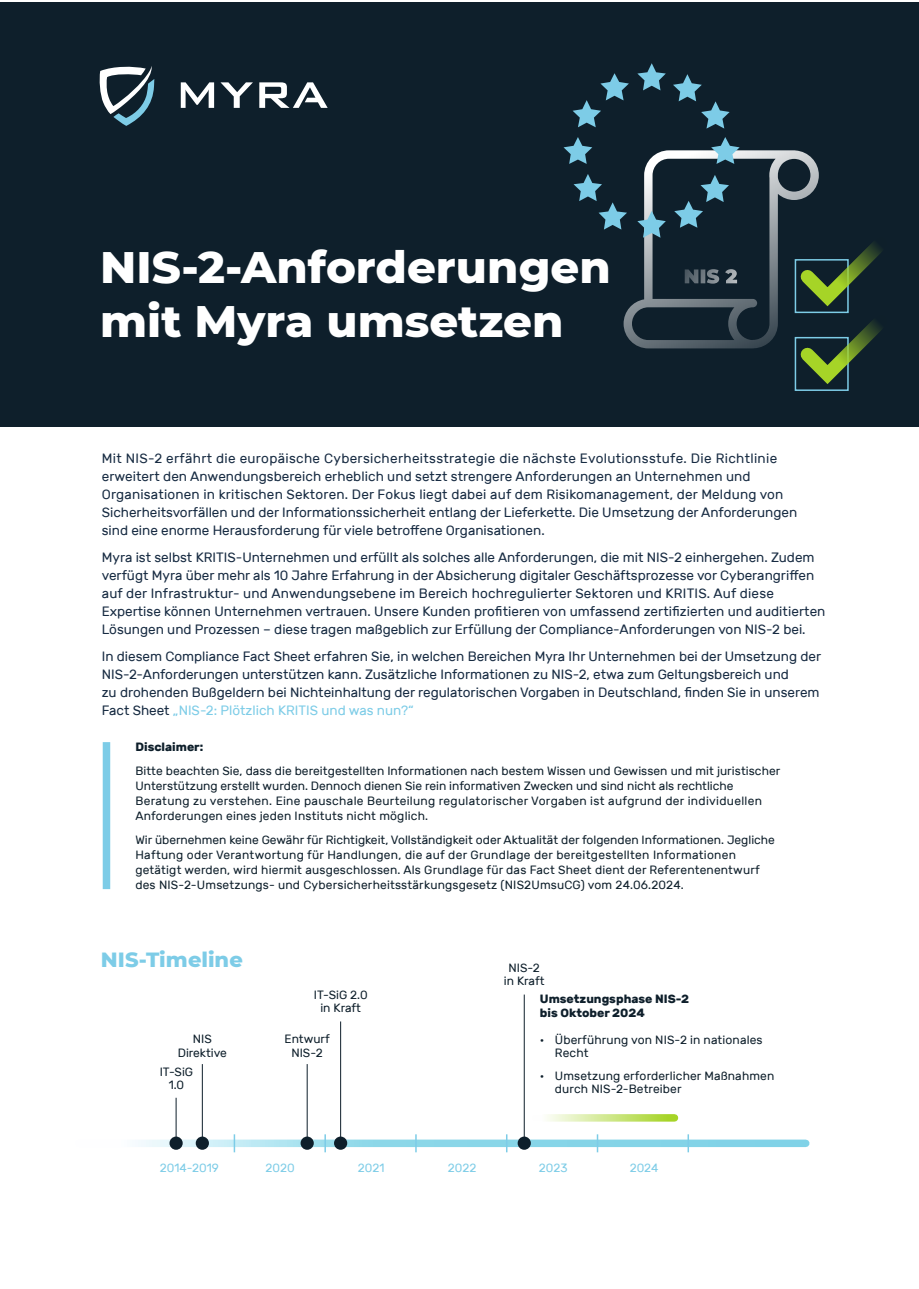
<style>
.page{position:relative;width:919px;height:1289px;background:#fff}
.page>*{position:absolute;margin:0;border:0;box-sizing:border-box;transform-origin:0 0}
._1_Head{font:800 45px/54px "Montserrat";color:#fff}
._1b_Head{font:800 21px "Montserrat";color:#7dcce7}
._3_Copy{font:13.5px/18px "Rubik";color:#172b42}
._3_Copy-2{font:12px/13.5px "Rubik";letter-spacing:.01em;color:#0e1f2b;text-align:center}
._3_Copy-3{font:700 12px/13.5px "Rubik";color:#0e1f2b}
._3_Copy-4{font:12px "Rubik";color:#7dcce7}
.s1{color:#7dcce7}
</style>
<div class="page">
<div style="left:0;top:2px;width:918px;height:425px;background:#0e1f2b"></div>
<div style="left:103px;top:742px;width:7px;height:147px;background:#7dcce7"></div>
<svg style="left:99px;top:66px;width:55px;height:60px"></svg>
<svg style="left:181px;top:82px;width:33px;height:26px"></svg>
<svg style="left:220px;top:82px;width:33px;height:26px"></svg>
<svg style="left:259px;top:82px;width:68px;height:26px"></svg>
<svg style="left:637px;top:63px;width:28px;height:27px"></svg>
<svg style="left:572px;top:73px;width:57px;height:54px"></svg>
<svg style="left:673px;top:74px;width:56px;height:55px"></svg>
<div style="left:794px;top:337px;width:54px;height:54px;border:2px solid #7dcce7"></div>
<svg style="left:563px;top:137px;width:319px;height:248px"></svg>
<svg style="left:138px;top:1139px;width:667px;height:8px;background:#9eddec"></svg>
<svg style="left:547px;top:1114px;width:127px;height:7px"></svg>
<div style="left:196px;top:1136px;width:13px;height:13px;background:#0e1f2b;border-radius:50%"></div>
<div style="left:300px;top:1136px;width:14px;height:13px;background:#0e1f2b;border-radius:50%"></div>
<div style="left:334px;top:1136px;width:13px;height:13px;background:#0e1f2b;border-radius:50%"></div>
<div style="left:517px;top:1136px;width:14px;height:13px;background:#0e1f2b;border-radius:50%"></div>
<div style="left:169px;top:1136px;width:14px;height:13px;background:#0e1f2b;border-radius:50%"></div>
<svg style="left:234px;top:1134px;width:1px;height:18px"></svg>
<svg style="left:324px;top:1134px;width:2px;height:18px"></svg>
<svg style="left:415px;top:1134px;width:1px;height:18px"></svg>
<svg style="left:506px;top:1134px;width:1px;height:18px"></svg>
<svg style="left:596px;top:1134px;width:2px;height:18px"></svg>
<svg style="left:687px;top:1134px;width:2px;height:18px"></svg>
<hr style="left:176px;top:1097px;width:1px;height:40px;background:#0e1f2b">
<hr style="left:202px;top:1064px;width:1px;height:73px;background:#0e1f2b">
<hr style="left:307px;top:1064px;width:1px;height:73px;background:#0e1f2b">
<hr style="left:340px;top:1021px;width:1px;height:116px;background:#0e1f2b">
<hr style="left:524px;top:994px;width:1px;height:143px;background:#0e1f2b">
<p class="_1_Head" style="left:100px;top:237px;width:512px">NIS-2-Anforderungen mit Myra umsetzen</p>
<p class="_3_Copy" style="left:102px;top:449px;width:697px">Mit NIS-2 erfährt die europäische Cybersicherheitsstrategie die nächste Evolutionsstufe. Die Richtlinie erweitert den Anwendungsbereich erheblich und setzt strengere Anforderungen an Unternehmen und Organisationen in kritischen Sektoren. Der Fokus liegt dabei auf dem Risikomanagement, der Meldung von Sicherheitsvorfällen und der Informationssicherheit entlang der Lieferkette. Die Umsetzung der Anforderungen sind eine enorme Herausforderung für viele betroffene Organisationen.</p>
<p class="_3_Copy" style="left:102px;top:548px;width:725px">Myra ist selbst KRITIS-Unternehmen und erfüllt als solches alle Anforderungen, die mit NIS-2 einhergehen. Zudem verfügt Myra über mehr als 10 Jahre Erfahrung in der Absicherung digitaler Geschäftsprozesse vor Cyberangriffen auf der Infrastruktur- und Anwendungsebene im Bereich hochregulierter Sektoren und KRITIS. Auf diese Expertise können Unternehmen vertrauen. Unsere Kunden profitieren von umfassend zertifizierten und auditierten Lösungen und Prozessen – diese tragen maßgeblich zur Erfüllung der Compliance-Anforderungen von NIS-2 bei.</p>
<p class="_3_Copy" style="left:102px;top:647px;width:721px">In diesem Compliance Fact Sheet erfahren Sie, in welchen Bereichen Myra Ihr Unternehmen bei der Umsetzung der NIS-2-Anforderungen unterstützen kann. Zusätzliche Informationen zu NIS-2, etwa zum Geltungsbereich und<br>zu drohenden Bußgeldern bei Nichteinhaltung der regulatorischen Vorgaben in Deutschland, finden Sie in unserem Fact Sheet <span class="s1">„NIS-2: Plötzlich KRITIS und was nun?“</span></p>
<p class="_3_Copy-3" style="left:135px;top:740px;width:69px">Disclaimer:</p>
<p class="_3_Copy-2" style="left:135px;top:763px;width:646px;line-height:15px;text-align:left">Bitte beachten Sie, dass die bereitgestellten Informationen nach bestem Wissen und Gewissen und mit juristischer Unterstützung erstellt wurden. Dennoch dienen Sie rein informativen Zwecken und sind nicht als rechtliche Beratung zu verstehen. Eine pauschale Beurteilung regulatorischer Vorgaben ist aufgrund der individuellen Anforderungen eines jeden Instituts nicht möglich.</p>
<p class="_3_Copy-2" style="left:135px;top:832px;width:641px;line-height:15px;text-align:left">Wir übernehmen keine Gewähr für Richtigkeit, Vollständigkeit oder Aktualität der folgenden Informationen. Jegliche Haftung oder Verantwortung für Handlungen, die auf der Grundlage der bereitgestellten Informationen getätigt werden, wird hiermit ausgeschlossen. Als Grundlage für das Fact Sheet dient der Referentenentwurf des NIS-2-Umsetzungs- und Cybersicherheitsstärkungsgesetz (NIS2UmsuCG) vom 24.06.2024.</p>
<p class="_1b_Head" style="left:101px;top:944px;width:143px">NIS-Timeline</p>
<p class="_3_Copy-2" style="left:314px;top:987px;width:55px">IT-SiG 2.0 in Kraft</p>
<p class="_3_Copy-2" style="left:178px;top:1032px;width:51px">NIS<br>Direktive</p>
<p class="_3_Copy-2" style="left:284px;top:1032px;width:47px">Entwurf<br>NIS-2</p>
<p class="_3_Copy-2" style="left:160px;top:1064px;width:35px">IT-SiG<br>1.0</p>
<p class="_3_Copy-2" style="left:504px;top:960px;width:42px">NIS-2 in Kraft</p>
<p class="_3_Copy-3" style="left:540px;top:992px;width:151px">Umsetzungsphase NIS-2 bis Oktober 2024</p>
<p class="_3_Copy-2" style="left:555px;top:1032px;width:209px;text-align:left;text-indent:-15px">• Überführung von NIS-2 in nationales<br>Recht</p>
<p class="_3_Copy-2" style="left:555px;top:1068px;width:221px;text-align:left;text-indent:-15px">• Umsetzung erforderlicher Maßnahmen durch NIS-2-Betreiber</p>
<p class="_3_Copy-4" style="left:160px;top:1161px;width:60px">2014-2019</p>
<p class="_3_Copy-4" style="left:265px;top:1161px;width:31px">2020</p>
<p class="_3_Copy-4" style="left:358px;top:1161px;width:28px">2021</p>
<p class="_3_Copy-4" style="left:448px;top:1161px;width:30px">2022</p>
<p class="_3_Copy-4" style="left:538px;top:1161px;width:30px">2023</p>
<p class="_3_Copy-4" style="left:629px;top:1161px;width:30px">2024</p>
</div>
